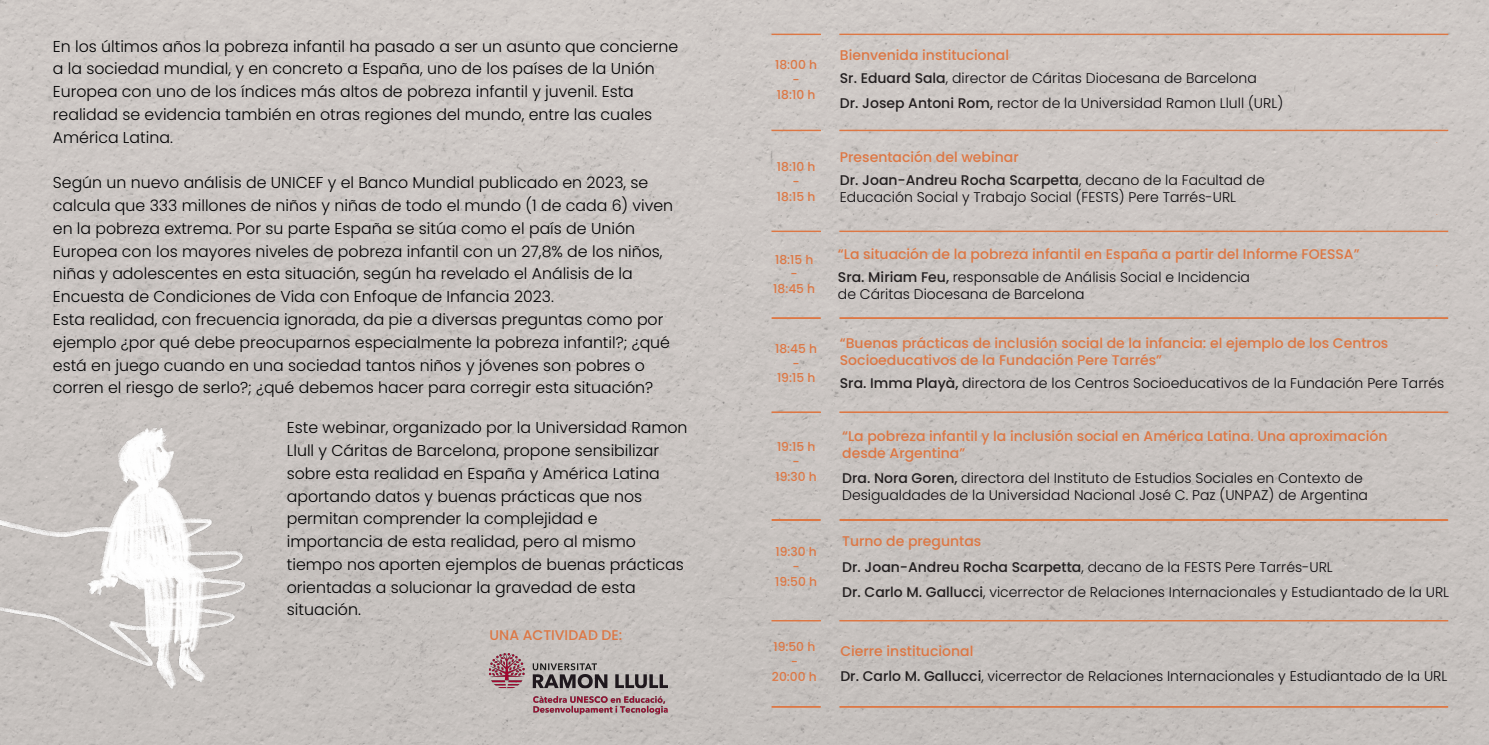
<style>
.page{position:relative;width:1489px;height:745px;background:#fff}
.page>*{position:absolute;margin:0;border:0;box-sizing:border-box;transform-origin:0 0}
.t1{font:300 15.75px/22.8px "Poppins";color:#000001}
.t2{font:300 14px/25.2px "Poppins";color:#0b090c}
.t3{font:500 14px/16.8px "Poppins";color:#d74}
.t4{font:500 14px/23.1px "Poppins";color:#231f20}
.t5{font:500 12.25px/14.7px "Poppins";color:#d74;text-align:center}
.s1{font-weight:500;color:#d74}
.s2{font-weight:500;color:#231f20}
.s3{color:#d74}
.s4{font-weight:300;color:#0b090c}
.s5{color:#231f20}
</style>
<div class="page">
<div style="left:0;top:0;width:1488px;height:744px;background:#c9c4c1"></div>
<div style="left:839px;top:34px;width:608px;height:1px;border:1px solid #d74"></div>
<div style="left:771px;top:34px;width:49px;height:1px;border:1px solid #d74"></div>
<div style="left:839px;top:130px;width:608px;height:1px;border:1px solid #d74"></div>
<div style="left:771px;top:130px;width:49px;height:1px;border:1px solid #d74"></div>
<div style="left:839px;top:231px;width:608px;height:1px;border:1px solid #d74"></div>
<div style="left:771px;top:231px;width:49px;height:1px;border:1px solid #d74"></div>
<div style="left:839px;top:317px;width:608px;height:1px;border:1px solid #d74"></div>
<div style="left:771px;top:317px;width:49px;height:1px;border:1px solid #d74"></div>
<div style="left:839px;top:411px;width:608px;height:1px;border:1px solid #d74"></div>
<div style="left:771px;top:411px;width:49px;height:1px;border:1px solid #d74"></div>
<img style="left:0;top:417px;width:267px;height:302px">
<div style="left:771px;top:519px;width:49px;height:1px;border:1px solid #d74"></div>
<div style="left:839px;top:519px;width:608px;height:1px;border:1px solid #d74"></div>
<div style="left:771px;top:620px;width:49px;height:1px;border:1px solid #d74"></div>
<div style="left:839px;top:620px;width:608px;height:1px;border:1px solid #d74"></div>
<div style="left:771px;top:706px;width:49px;height:1px;border:1px solid #d74"></div>
<div style="left:839px;top:706px;width:608px;height:1px;border:1px solid #d74"></div>
<img style="left:488px;top:651px;width:184px;height:65px">
<p class="t1" style="left:53px;top:35px;width:626px">En los últimos años la pobreza infantil ha pasado a ser un asunto que concierne a la sociedad mundial, y en concreto a España, uno de los países de la Unión Europea con uno de los índices más altos de pobreza infantil y juvenil. Esta realidad se evidencia también en otras regiones del mundo, entre las cuales América Latina.</p>
<p class="t1" style="left:53px;top:171px;width:621px">Según un nuevo análisis de UNICEF y el Banco Mundial publicado en 2023, se calcula que 333 millones de niños y niñas de todo el mundo (1 de cada 6) viven en la pobreza extrema. Por su parte España se sitúa como el país de Unión Europea con los mayores niveles de pobreza infantil con un 27,8% de los niños, niñas y adolescentes en esta situación, según ha revelado el Análisis de la Encuesta de Condiciones de Vida con Enfoque de Infancia 2023.<br>Esta realidad, con frecuencia ignorada, da pie a diversas preguntas como por ejemplo ¿por qué debe preocuparnos especialmente la pobreza infantil?; ¿qué está en juego cuando en una sociedad tantos niños y jóvenes son pobres o corren el riesgo de serlo?; ¿qué debemos hacer para corregir esta situación?</p>
<p class="t1" style="left:287px;top:416px;width:402px">Este webinar, organizado por la Universidad Ramon Llull y Cáritas de Barcelona, propone sensibilizar sobre esta realidad en España y América Latina aportando datos y buenas prácticas que nos permitan comprender la complejidad e importancia de esta realidad, pero al mismo tiempo nos aporten ejemplos de buenas prácticas orientadas a solucionar la gravedad de esta situación.</p>
<p class="t3" style="left:489px;top:626px;width:134px">UNA ACTIVIDAD DE:</p>
<p class="t5" style="left:775px;top:58px;width:43px">18:00 h -<br>18:10 h</p>
<p class="t5" style="left:777px;top:159px;width:40px">18:10 h -<br>18:15 h</p>
<p class="t5" style="left:773px;top:252px;width:43px">18:15 h -<br>18:45 h</p>
<p class="t5" style="left:775px;top:341px;width:43px">18:45 h -<br>19:15 h</p>
<p class="t5" style="left:775px;top:439px;width:43px">19:15 h -<br>19:30 h</p>
<p class="t2" style="left:839px;top:44px;width:418px;line-height:23.1px"><span class="s1">Bienvenida institucional<br></span><span class="s2">Sr. Eduard Sala</span>, director de Cáritas Diocesana de Barcelona</p>
<p class="t2" style="left:839px;top:91px;width:445px"><span class="s2">Dr. Josep Antoni Rom,</span> rector de la Universidad Ramon Llull (URL)</p>
<p class="t4" style="left:839px;top:145px;width:426px"><span class="s3">Presentación del webinar<br></span>Dr. Joan-Andreu Rocha Scarpetta<span class="s4">, decano de la Facultad de</span></p>
<p class="t2" style="left:839px;top:184px;width:398px">Educación Social y Trabajo Social (FESTS) Pere Tarrés-URL</p>
<p class="t3" style="left:837px;top:242px;width:523px;line-height:23.1px">“La situación de la pobreza infantil en España a partir del Informe FOESSA”<br><span class="s5">Sra. Miriam Feu,</span> <span class="s4">responsable de Análisis Social e Incidencia</span></p>
<p class="t2" style="left:837px;top:281px;width:248px">de Cáritas Diocesana de Barcelona</p>
<p class="t3" style="left:839px;top:334px;width:550px">“Buenas prácticas de inclusión social de la infancia: el ejemplo de los Centros<br>Socioeducativos de la Fundación Pere Tarrés”</p>
<p class="t2" style="left:839px;top:370px;width:606px"><span class="s2">Sra. Imma Playà,</span> directora de los Centros Socioeducativos de la Fundación Pere Tarrés</p>
<p class="t3" style="left:842px;top:427px;width:547px">“La pobreza infantil y la inclusión social en América Latina. Una aproximación desde Argentina”</p>
<p class="t2" style="left:842px;top:469px;width:527px;line-height:16.8px"><span class="s2">Dra. Nora Goren,</span> directora del Instituto de Estudios Sociales en Contexto de<br>Desigualdades de la Universidad Nacional José C. Paz (UNPAZ) de Argentina</p>
<p class="t5" style="left:775px;top:544px;width:43px">19:30 h -<br>19:50 h</p>
<p class="t2" style="left:842px;top:528px;width:608px"><span class="s1">Turno de preguntas<br></span><span class="s2">Dr. Joan-Andreu Rocha Scarpetta</span>, decano de la FESTS Pere Tarrés-URL<br><span class="s2">Dr. Carlo M. Gallucci</span>, vicerrector de Relaciones Internacionales y Estudiantado de la URL</p>
<p class="t5" style="left:772px;top:639px;width:46px">19:50 h -<br>20:00 h</p>
<p class="t2" style="left:840px;top:638px;width:608px"><span class="s1">Cierre institucional<br></span><span class="s2">Dr. Carlo M. Gallucci</span>, vicerrector de Relaciones Internacionales y Estudiantado de la URL</p>
</div>
